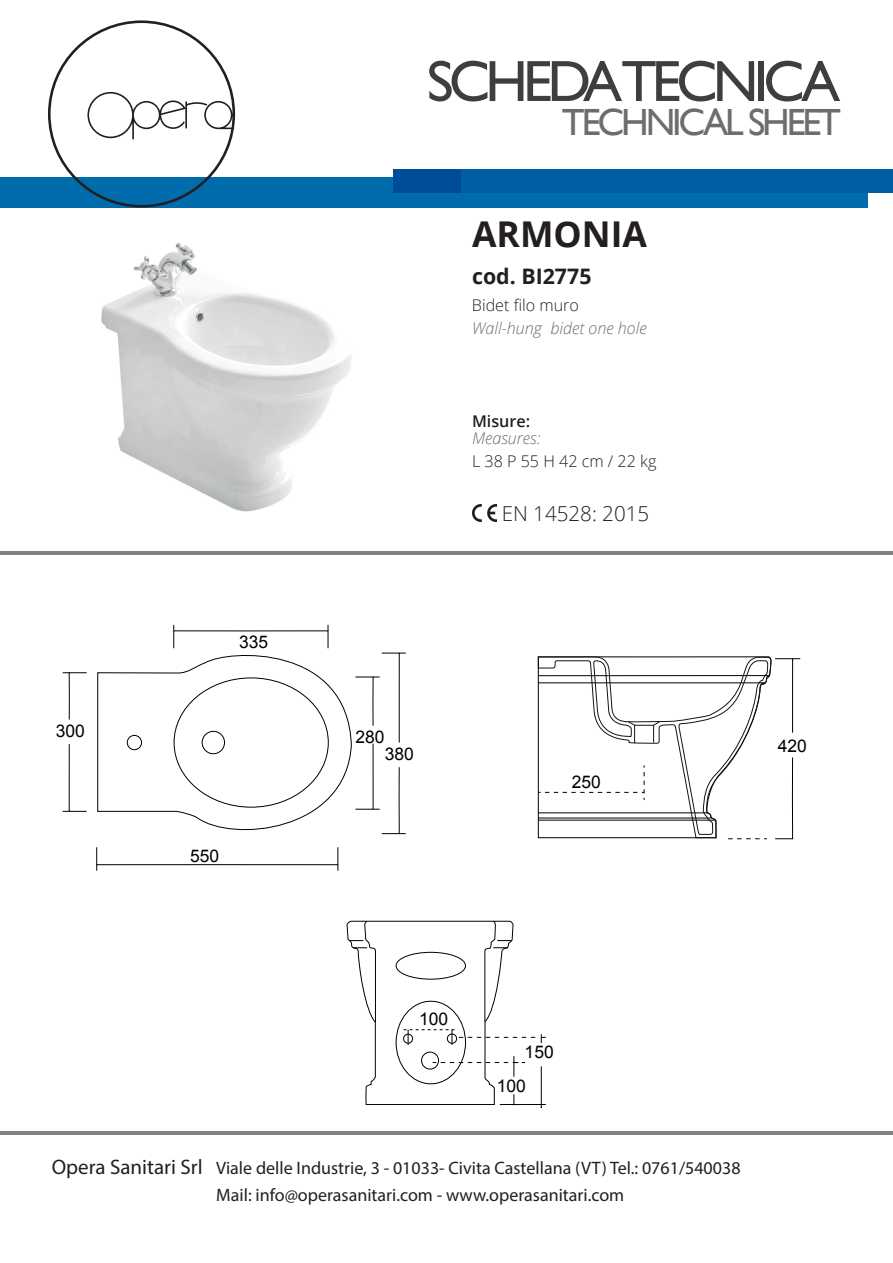
<style>
.page{position:relative;width:893px;height:1263px;background:#fff}
.page>*{position:absolute;margin:0;border:0;box-sizing:border-box;transform-origin:0 0}
.t1{font:58.35px "Gill Sans";letter-spacing:-.085em;color:#3e3e3f}
.t2{font:37.95px "Gill Sans";letter-spacing:-.085em;color:#6c6d70}
.t3{font:700 35.55px "Open Sans";color:#231f20}
.t4{font:700 21.3px "Open Sans";color:#231f20}
.t5{font:21px "Myriad Pro";color:#231f20}
.t6{font:300 20.55px "Open Sans";color:#231f20}
.t7{font:18px/27px "Myriad Pro";color:#231f20}
.t8{font:17.4px/33.8px "Arial";color:#000001}
.t9{font:italic 300 16.2px "Open Sans";color:#6c6d70}
.t10{font:300 16.2px "Open Sans";color:#231f20}
.t11{font:600 16.2px "Open Sans";color:#231f20}
</style>
<div class="page">
<div style="left:0;top:177px;width:868px;height:31px;background:#006cac"></div>
<div style="left:393px;top:169px;width:500px;height:24px;background:#005fa3"></div>
<div style="left:393px;top:169px;width:67px;height:24px;background:#004c97"></div>
<hr style="left:0;top:1131px;width:893px;height:3px;background:#808285">
<hr style="left:0;top:551px;width:893px;height:3px;background:#808285">
<svg style="left:48px;top:20px;width:187px;height:188px"></svg>
<svg style="left:63px;top:672px;width:24px;height:48px"></svg>
<svg style="left:63px;top:744px;width:24px;height:68px"></svg>
<svg style="left:96px;top:847px;width:243px;height:24px"></svg>
<svg style="left:173px;top:625px;width:156px;height:18px"></svg>
<svg style="left:355px;top:653px;width:51px;height:181px"></svg>
<svg style="left:97px;top:643px;width:255px;height:188px"></svg>
<div style="left:202px;top:731px;width:23px;height:23px;border:1px solid #000001;border-radius:50%"></div>
<div style="left:127px;top:735px;width:15px;height:15px;border:1px solid #000001;border-radius:50%"></div>
<svg style="left:347px;top:921px;width:199px;height:187px"></svg>
<div style="left:396px;top:952px;width:70px;height:27px;border:1px solid #000001;border-radius:50%"></div>
<div style="left:396px;top:1001px;width:70px;height:83px;border:1px solid #000001;border-radius:50%"></div>
<div style="left:421px;top:1052px;width:18px;height:17px;border:1px solid #000001;border-radius:50%"></div>
<div style="left:403px;top:1034px;width:10px;height:9px;border:1px solid #000001;border-radius:50%"></div>
<div style="left:447px;top:1034px;width:10px;height:9px;border:1px solid #000001;border-radius:50%"></div>
<svg style="left:538px;top:656px;width:262px;height:183px"></svg>
<img style="left:101px;top:242px;width:251px;height:270px">
<div style="left:606px;top:909px;width:102px;height:102px;border:8px solid #231f20;border-radius:50%"></div>
<div style="left:612px;top:942px;width:92px;height:14px;background:#fff"></div>
<img style="left:472px;top:504px;width:24px;height:18px">
<h1 class="t1" style="left:427px;top:47px;width:415px">SCHEDA TECNICA</h1>
<h2 class="t2" style="left:562px;top:100px;width:281px">TECHNICAL SHEET</h2>
<h3 class="t3" style="left:472px;top:209px;width:177px">ARMONIA</h3>
<p class="t4" style="left:472px;top:261px;width:121px">cod. BI2775</p>
<p class="t10" style="left:472px;top:294px;width:109px">Bidet filo muro</p>
<p class="t9" style="left:472px;top:316px;width:176px">Wall-hung bidet one hole</p>
<p class="t8" style="left:56px;top:714px;width:31px">300</p>
<p class="t8" style="left:239px;top:625px;width:31px">335</p>
<p class="t8" style="left:190px;top:839px;width:31px">550</p>
<p class="t11" style="left:472px;top:410px;width:60px">Misure:</p>
<p class="t9" style="left:472px;top:427px;width:70px">Measures:</p>
<p class="t10" style="left:472px;top:450px;width:186px">L 38 P 55 H 42 cm / 22 kg</p>
<p class="t6" style="left:502px;top:499px;width:149px">EN 14528: 2015</p>
<p class="t8" style="left:356px;top:720px;width:31px">280</p>
<p class="t8" style="left:385px;top:737px;width:31px">380</p>
<p class="t8" style="left:572px;top:766px;width:31px">250</p>
<p class="t8" style="left:778px;top:729px;width:31px">420</p>
<p class="t8" style="left:419px;top:1002px;width:31px">100</p>
<p class="t8" style="left:497px;top:1035px;width:59px;text-indent:28px">150<br>100</p>
<p class="t5" style="left:52px;top:1154px;width:153px">Opera Sanitari Srl</p>
<p class="t7" style="left:216px;top:1154px;width:526px">Viale delle Industrie, 3 - 01033- Civita Castellana (VT) Tel.: 0761/540038<br>Mail: info@operasanitari.com - www.operasanitari.com</p>
</div>
